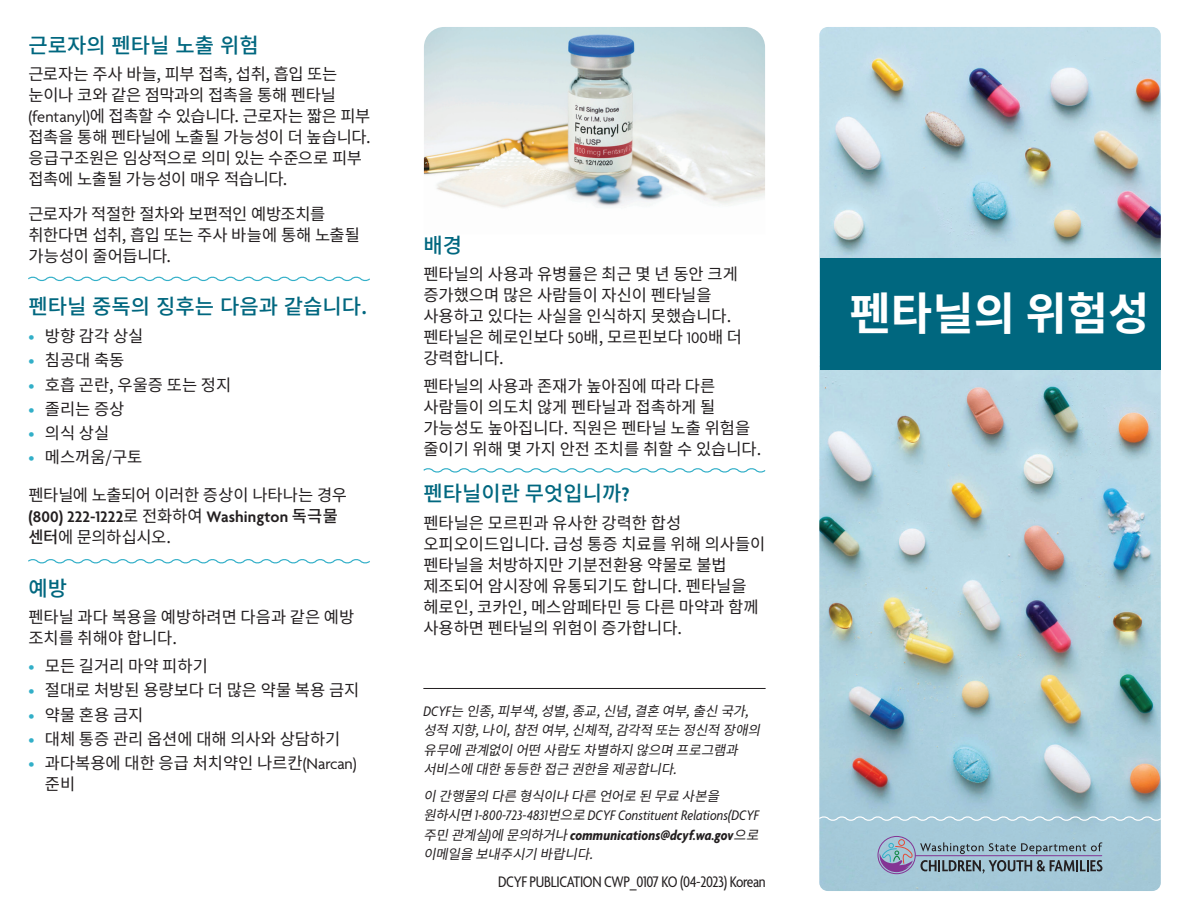
<style>
.page{position:relative;width:1189px;height:918px;background:#fff}
.page>*{position:absolute;margin:0;border:0;box-sizing:border-box;transform-origin:0 0}
.t1{font:700 45px "Source Han Sans KR";color:#fff}
.t2{font:500 21px "Source Han Sans KR";color:#00677f}
.t3{font:16.5px/21px "Source Han Sans KR";color:#231f20}
.t4{font:16.5px/21px "Source Han Sans KR";letter-spacing:-.02em;color:#231f20}
.t5{font:16.5px/21px "Source Han Sans KR";letter-spacing:-.025em;color:#231f20}
.t6{font:condensed 16.5px "Agenda";letter-spacing:-.02em;color:#231f20}
.t7{font:600 16.5px "Agenda";letter-spacing:.005em;color:#231f20}
.t8{font:italic condensed 15px/19.5px "Agenda";letter-spacing:.005em;color:#231f20}
.t9{font:italic 13.5px/19.5px "Source Han Sans KR";color:#231f20}
.s1{font-family:"Agenda"}
.s2{font-family:"Agenda";color:#32afc8}
.s3{font-family:"Source Han Sans KR";font-weight:400}
.s4{font-family:"Source Han Sans KR";font-weight:500}
.s5{font-weight:500}
.s6{font-family:"Agenda";font-weight:600}
.s7{font-family:"Agenda";font-stretch:condensed;font-size:15px}
.s8{font-family:"Source Han Sans KR";font-stretch:normal;font-size:13.5px}
.s9{font-weight:700}
</style>
<div class="page">
<img style="left:819px;top:27px;width:341px;height:864px">
<div style="left:819px;top:258px;width:340px;height:112px;background:#00677f"></div>
<svg style="left:920px;top:860px;width:182px;height:13px;background:#748993"></svg>
<hr style="left:915px;top:855px;width:186px;height:1px;background:#843494">
<svg style="left:920px;top:842px;width:182px;height:12px;background:#8ba7b4"></svg>
<div style="left:877px;top:836px;width:38px;height:38px;border:1px solid #843494;border-radius:50%"></div>
<div style="left:898px;top:839px;width:6px;height:7px;border:1px solid #e54b37;border-radius:50%"></div>
<svg style="left:879px;top:843px;width:35px;height:29px"></svg>
<img style="left:424px;top:27px;width:341px;height:181px">
<hr style="left:423px;top:688px;width:342px;height:1px;background:#231f20">
<svg style="left:423px;top:468px;width:343px;height:5px"></svg>
<svg style="left:819px;top:815px;width:342px;height:7px;background:#b4d2df"></svg>
<svg style="left:28px;top:276px;width:342px;height:6px"></svg>
<svg style="left:28px;top:559px;width:342px;height:5px"></svg>
<p class="t2" style="left:28px;top:33px;width:232px">근로자의 펜타닐 노출 위험</p>
<p class="t4" style="left:28px;top:64px;width:344px">근로자는 주사 바늘, 피부 접촉, 섭취, 흡입 또는 눈이나 코와 같은 점막과의 접촉을 통해 펜타닐 <span class="s1">(fentanyl)</span>에 접촉할 수 있습니다. 근로자는 짧은 피부 접촉을 통해 펜타닐에 노출될 가능성이 더 높습니다. 응급구조원은 임상적으로 의미 있는 수준으로 피부 접촉에 노출될 가능성이 매우 적습니다.</p>
<p class="t5" style="left:28px;top:204px;width:333px">근로자가 적절한 절차와 보편적인 예방조치를 취한다면 섭취, 흡입 또는 주사 바늘에 통해 노출될 가능성이 줄어듭니다.</p>
<p class="t2" style="left:28px;top:295px;width:340px">펜타닐 중독의 징후는 다음과 같습니다.</p>
<p class="t3" style="left:28px;top:326px;width:116px"><span class="s2">•</span> 방향 감각 상실</p>
<p class="t3" style="left:28px;top:350px;width:98px"><span class="s2">•</span> 침공대 축동</p>
<p class="t3" style="left:28px;top:374px;width:204px"><span class="s2">•</span> 호흡 곤란, 우울증 또는 정지</p>
<p class="t3" style="left:28px;top:399px;width:98px"><span class="s2">•</span> 졸리는 증상</p>
<p class="t3" style="left:28px;top:423px;width:82px"><span class="s2">•</span> 의식 상실</p>
<p class="t3" style="left:28px;top:447px;width:116px"><span class="s2">•</span> 메스꺼움/구토</p>
<p class="t5" style="left:28px;top:485px;width:320px">펜타닐에 노출되어 이러한 증상이 나타나는 경우</p>
<p class="t7" style="left:28px;top:508px;width:311px">(800) 222-1222<span class="s3">로 전화하여</span> Washington <span class="s4">독극물</span></p>
<p class="t3" style="left:28px;top:527px;width:144px"><span class="s5">센터</span>에 문의하십시오.</p>
<p class="t2" style="left:28px;top:576px;width:40px">예방</p>
<p class="t3" style="left:28px;top:607px;width:327px">펜타닐 과다 복용을 예방하려면 다음과 같은 예방 조치를 취해야 합니다.</p>
<p class="t3" style="left:28px;top:656px;width:181px"><span class="s2">•</span> 모든 길거리 마약 피하기</p>
<p class="t3" style="left:28px;top:680px;width:332px"><span class="s2">•</span> 절대로 처방된 용량보다 더 많은 약물 복용 금지</p>
<p class="t3" style="left:28px;top:704px;width:116px"><span class="s2">•</span> 약물 혼용 금지</p>
<p class="t3" style="left:28px;top:729px;width:313px"><span class="s2">•</span> 대체 통증 관리 옵션에 대해 의사와 상담하기</p>
<p class="t3" style="left:45px;top:753px;width:313px;text-indent:-16px"><span class="s2">•</span> 과다복용에 대한 응급 처치약인 나르칸<span class="s1">(Narcan) </span>준비</p>
<p class="t2" style="left:423px;top:233px;width:40px">배경</p>
<p class="t3" style="left:423px;top:264px;width:320px">펜타닐의 사용과 유병률은 최근 몇 년 동안 크게 증가했으며 많은 사람들이 자신이 펜타닐을 사용하고 있다는 사실을 인식하지 못했습니다. 펜타닐은 헤로인보다 <span class="s1">50</span>배, 모르핀보다 <span class="s1">100</span>배 더 강력합니다.</p>
<p class="t3" style="left:423px;top:376px;width:339px">펜타닐의 사용과 존재가 높아짐에 따라 다른 사람들이 의도치 않게 펜타닐과 접촉하게 될 가능성도 높아집니다. 직원은 펜타닐 노출 위험을 줄이기 위해 몇 가지 안전 조치를 취할 수 있습니다.</p>
<p class="t2" style="left:423px;top:481px;width:208px">펜타닐이란 무엇입니까<span class="s6">?</span></p>
<p class="t3" style="left:423px;top:512px;width:343px">펜타닐은 모르핀과 유사한 강력한 합성 오피오이드입니다. 급성 통증 치료를 위해 의사들이 펜타닐을 처방하지만 기분전환용 약물로 불법 제조되어 암시장에 유통되기도 합니다. 펜타닐을 헤로인, 코카인, 메스암페타민 등 다른 마약과 함께 사용하면 펜타닐의 위험이 증가합니다.</p>
<p class="t9" style="left:423px;top:701px;width:345px"><span class="s7">D C YF</span>는인종,피부색,성별,종교,신념,결혼여부,출신국가, 성적지향,나이,참전여부,신체적,감각적또는정신적장애의 유무에관계없이어떤사람도차별하지않으며프로그램과 서비스에대한동등한접근권한을제공합니다.</p>
<p class="t9" style="left:423px;top:786px;width:304px">이간행물의다른형식이나다른언어로된무료사본을</p>
<p class="t8" style="left:423px;top:805px;width:343px"><span class="s8">원하시면</span>1-800-723-4831<span class="s8">번으로</span>DCYF Constituent Relations(DCYF <span class="s8">주민관계실</span>)<span class="s8">에문의하거나</span><span class="s9">communications@dcyf.wa.gov</span><span class="s8">으로</span></p>
<p class="t9" style="left:423px;top:845px;width:178px">이메일을보내주시기바랍니다.</p>
<p class="t6" style="left:498px;top:873px;width:269px">DCYF PUBLICATION CWP_0107 KO (04-2023) Korean</p>
<h1 class="t1" style="left:849px;top:288px;width:301px">펜타닐의 위험성</h1>
</div>
